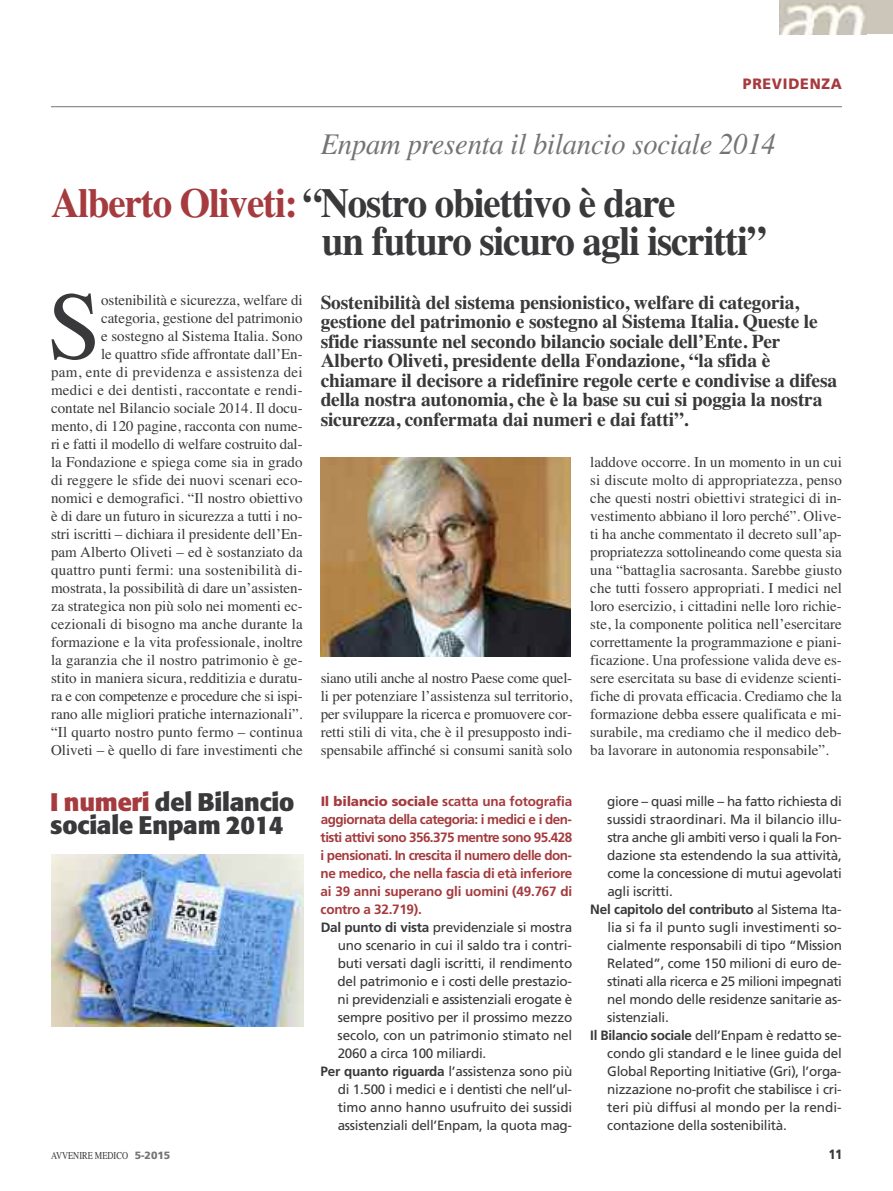
<style>
.page{position:relative;width:893px;height:1191px;background:#fff}
.page>*{position:absolute;margin:0;border:0;box-sizing:border-box;transform-origin:0 0}
.t1{font:96.45px "Times";color:#39383a}
.t2{font:700 41.25px/38.2px "Times";letter-spacing:-.03em;color:#39383a;scale:.95 1}
.t3{font:italic 30px "Times";letter-spacing:-.005em;color:#747475;scale:.95 1}
.t4{font:700 25.2px/23.1px "Formata";letter-spacing:-.01em;color:#39383a}
.t5{font:700 19.5px/19.5px "Times";letter-spacing:-.01em;color:#39383a}
.t6{font:15px/18px "Times";color:#39383a;text-align:justify}
.t7{font:900 15px "Frutiger";letter-spacing:.05em;color:#a53b3e;scale:.95 1}
.t8{font:13.5px "Frutiger";letter-spacing:-.02em;color:#39383a}
.t9{font:700 13.5px "Frutiger";letter-spacing:-.04em;color:#a53b3e}
.t10{font:700 13.5px "Frutiger";letter-spacing:-.015em;color:#a53b3e}
.t11{font:13.5px "Frutiger";color:#39383a}
.t12{font:700 13.5px "Frutiger";letter-spacing:-.02em;color:#a53b3e}
.t13{font:700 13.5px "Frutiger";letter-spacing:-.02em;color:#39383a}
.t14{font:900 13.5px "Frutiger";color:#39383a;scale:.8 1}
.t15{font:10.5px "Times";color:#39383a;scale:.8 1}
.s1{color:#a53b3e}
.s2{font-weight:900}
.s3{font-weight:700}
.s4{font-weight:400}
.s5{font-family:"Frutiger";font-weight:900;color:#747475}
</style>
<div class="page">
<div style="left:779px;top:0;width:114px;height:34px;background:#cbc5ba"></div>
<img style="left:781px;top:3px;width:84px;height:31px">
<hr style="left:51px;top:106px;width:791px;height:1px;background:#747475">
<img style="left:51px;top:854px;width:252px;height:172px">
<img style="left:321px;top:457px;width:249px;height:199px">
<p class="t7" style="left:743px;top:77px;width:106px">PREVIDENZA</p>
<h3 class="t3" style="left:321px;top:126px;width:480px">Enpam presenta il bilancio sociale 2014</h3>
<h2 class="t2" style="left:322px;top:184px;width:469px;text-indent:-271px"><span class="s1">Alberto Oliveti:</span>“Nostro obiettivo è dare<br>un futuro sicuro agli iscritti”</h2>
<h1 class="t1" style="left:48px;top:269px;width:55px">S</h1>
<p class="t6" style="left:51px;top:290px;width:253px;text-align:right">ostenibilità e sicurezza, welfare di categoria, gestione del patrimonio<br>e sostegno al Sistema italia. Sono<br>le quattro sfide affrontate dall’en-<br>pam, ente di previdenza e assistenza dei medici e dei dentisti, raccontate e rendi&shy;contate nel Bilancio sociale 2014. il docu&shy;mento, di 120 pagine, racconta con nume&shy;ri e fatti il modello di welfare costruito dal&shy;la Fondazione e spiega come sia in grado di reggere le sfide dei nuovi scenari eco&shy;nomici e demografici. “il nostro obiettivo è di dare un futuro in sicurezza a tutti i no&shy;stri iscritti – dichiara il presidente dell’en&shy;pam alberto oliveti – ed è sostanziato da quattro punti fermi: una sostenibilità di&shy;mostrata, la possibilità di dare un’assisten&shy;za strategica non più solo nei momenti ec&shy;cezionali di bisogno ma anche durante la formazione e la vita professionale, inoltre la garanzia che il nostro patrimonio è ge&shy;stito in maniera sicura, redditizia e duratu&shy;ra e con competenze e procedure che si ispi&shy;rano alle migliori pratiche internazionali”. “il quarto nostro punto fermo – continua oliveti – è quello di fare investimenti che</p>
<p class="t5" style="left:321px;top:292px;width:518px">Sostenibilità del sistema pensionistico, welfare di categoria, gestione del patrimonio e sostegno al Sistema Italia. Queste le sfide riassunte nel secondo bilancio sociale dell’Ente. Per Alberto Oliveti, presidente della Fondazione, “la sfida è chiamare il decisore a ridefinire regole certe e condivise a difesa della nostra autonomia, che è la base su cui si poggia la nostra sicurezza, confermata dai numeri e dai fatti”.</p>
<p class="t6" style="left:321px;top:668px;width:253px">siano utili anche al nostro Paese come quel&shy;li per potenziare l’assistenza sul territorio, per sviluppare la ricerca e promuovere cor&shy;retti stili di vita, che è il presupposto indi&shy;spensabile affinché si consumi sanità solo</p>
<p class="t6" style="left:590px;top:452px;width:253px">laddove occorre. in un momento in un cui si discute molto di appropriatezza, penso che questi nostri obiettivi strategici di in&shy;vestimento abbiano il loro perché”. olive&shy;ti ha anche commentato il decreto sull’ap&shy;propriatezza sottolineando come questa sia una “battaglia sacrosanta. Sarebbe giusto che tutti fossero appropriati. i medici nel loro esercizio, i cittadini nelle loro richie&shy;ste, la componente politica nell’esercitare correttamente la programmazione e piani&shy;ficazione. Una professione valida deve es&shy;sere esercitata su base di evidenze scienti&shy;fiche di provata efficacia. crediamo che la formazione debba essere qualificata e mi&shy;surabile, ma crediamo che il medico deb&shy;ba lavorare in autonomia responsabile”.</p>
<h3 class="t4" style="left:50px;top:792px;width:246px"><span class="s1">I numeri</span> del Bilancio sociale Enpam 2014</h3>
<p class="t10" style="left:321px;top:795px;width:253px"><span class="s2">Il bilancio sociale</span> scatta una fotografia</p>
<p class="t9" style="left:321px;top:813px;width:253px">aggiornata della categoria: i medici e i den-</p>
<p class="t9" style="left:321px;top:831px;width:253px">tisti attivi sono 356.375 mentre sono 95.428</p>
<p class="t9" style="left:321px;top:849px;width:253px">i pensionati. In crescita il numero delle don-</p>
<p class="t12" style="left:321px;top:867px;width:253px">ne medico, che nella fascia di età inferiore</p>
<p class="t10" style="left:321px;top:885px;width:253px">ai 39 anni superano gli uomini (49.767 di</p>
<p class="t12" style="left:321px;top:903px;width:103px">contro a 32.719).</p>
<p class="t8" style="left:321px;top:921px;width:253px"><span class="s3">Dal punto di vista</span> previdenziale si mostra</p>
<p class="t8" style="left:338px;top:939px;width:236px">uno scenario in cui il saldo tra i contri-</p>
<p class="t8" style="left:338px;top:957px;width:236px">buti versati dagli iscritti, il rendimento</p>
<p class="t8" style="left:338px;top:975px;width:236px">del patrimonio e i costi delle prestazio-</p>
<p class="t8" style="left:338px;top:993px;width:236px">ni previdenziali e assistenziali erogate è</p>
<p class="t8" style="left:338px;top:1011px;width:236px">sempre positivo per il prossimo mezzo</p>
<p class="t8" style="left:338px;top:1029px;width:236px">secolo, con un patrimonio stimato nel</p>
<p class="t8" style="left:338px;top:1047px;width:150px">2060 a circa 100 miliardi.</p>
<p class="t8" style="left:321px;top:1065px;width:253px"><span class="s3">Per quanto riguarda</span> l’assistenza sono più</p>
<p class="t8" style="left:338px;top:1083px;width:236px">di 1.500 i medici e i dentisti che nell’ul-</p>
<p class="t8" style="left:338px;top:1101px;width:236px">timo anno hanno usufruito dei sussidi</p>
<p class="t8" style="left:338px;top:1119px;width:236px">assistenziali dell’Enpam, la quota mag-</p>
<p class="t8" style="left:607px;top:795px;width:236px">giore – quasi mille – ha fatto richiesta di</p>
<p class="t8" style="left:607px;top:813px;width:236px">sussidi straordinari. Ma il bilancio illu-</p>
<p class="t8" style="left:607px;top:831px;width:236px">stra anche gli ambiti verso i quali la Fon-</p>
<p class="t8" style="left:607px;top:849px;width:236px">dazione sta estendendo la sua attività,</p>
<p class="t8" style="left:607px;top:867px;width:236px">come la concessione di mutui agevolati</p>
<p class="t8" style="left:607px;top:885px;width:67px">agli iscritti.</p>
<p class="t13" style="left:590px;top:903px;width:253px">Nel capitolo del contributo <span class="s4">al Sistema Ita-</span></p>
<p class="t11" style="left:607px;top:921px;width:236px">lia si fa il punto sugli investimenti so-</p>
<p class="t8" style="left:607px;top:939px;width:236px">cialmente responsabili di tipo “Mission</p>
<p class="t8" style="left:607px;top:957px;width:236px">Related”, come 150 milioni di euro de-</p>
<p class="t8" style="left:607px;top:975px;width:236px">stinati alla ricerca e 25 milioni impegnati</p>
<p class="t8" style="left:607px;top:993px;width:236px">nel mondo delle residenze sanitarie as-</p>
<p class="t8" style="left:607px;top:1011px;width:63px">sistenziali.</p>
<p class="t8" style="left:590px;top:1029px;width:253px"><span class="s3">Il Bilancio sociale</span> dell’Enpam è redatto se-</p>
<p class="t8" style="left:607px;top:1047px;width:236px">condo gli standard e le linee guida del</p>
<p class="t8" style="left:607px;top:1065px;width:236px">Global Reporting Initiative (Gri), l’orga-</p>
<p class="t8" style="left:607px;top:1083px;width:236px">nizzazione no-profit che stabilisce i cri-</p>
<p class="t11" style="left:607px;top:1101px;width:236px">teri più diffusi al mondo per la rendi-</p>
<p class="t8" style="left:607px;top:1119px;width:181px">contazione della sostenibilità.</p>
<p class="t15" style="left:51px;top:1148px;width:151px">avvenire medico <span class="s5">5-2015</span></p>
<p class="t14" style="left:829px;top:1148px;width:18px">11</p>
</div>
